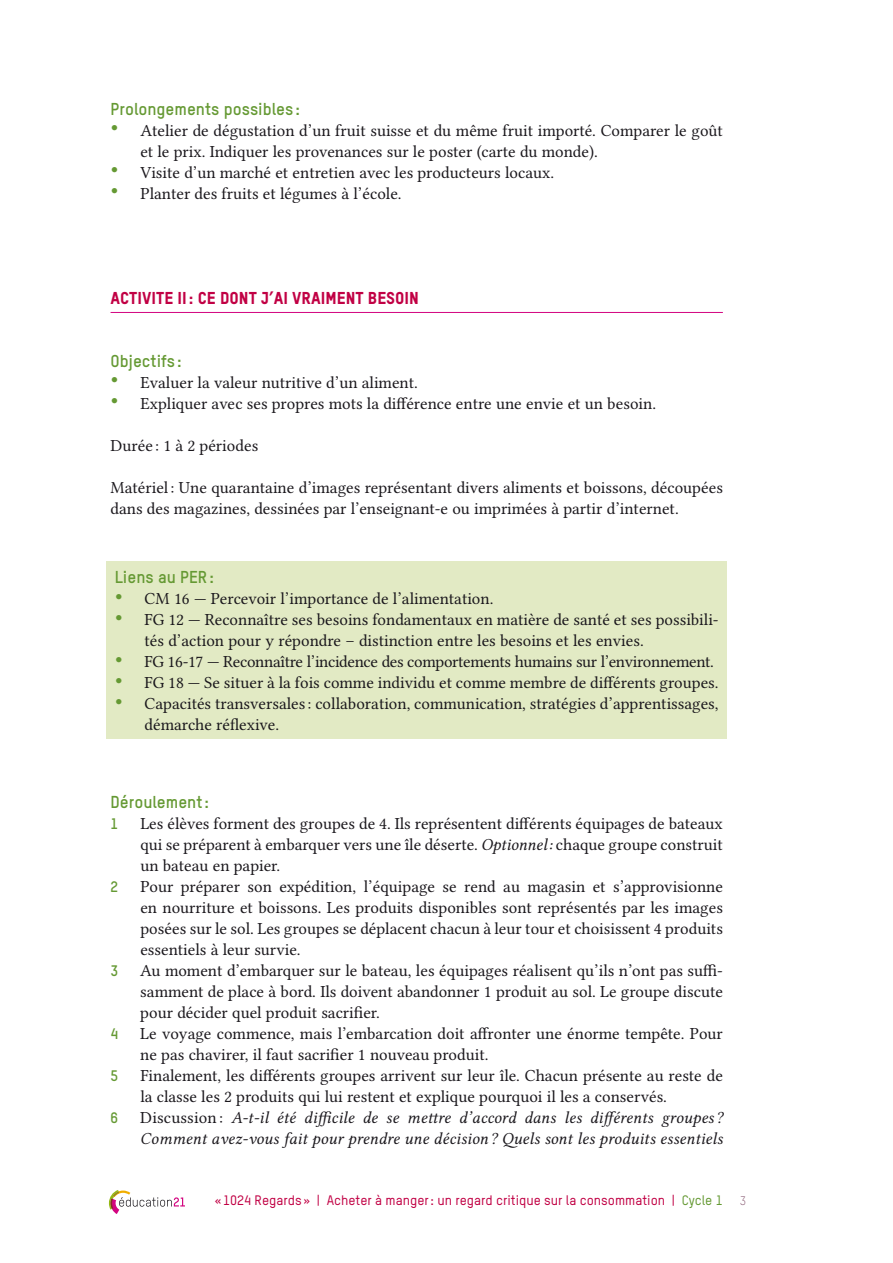
<style>
.page{position:relative;width:893px;height:1263px;background:#fff}
.page>*{position:absolute;margin:0;border:0;box-sizing:border-box;transform-origin:0 0}
.t1{font:16.95px/21px "Lin Libertine O";color:#1a171c}
.t2{font:16.95px/21px "Lin Libertine OI";letter-spacing:.01em;color:#1a171c}
.t3{font:16.95px "Lin Libertine O";letter-spacing:-.02em;color:#1a171c}
.t4{font:700 16.95px "TSTARPRO";color:#659933}
.t5{font:16.95px "TSTARPRO Headline";color:#c10044}
.t6{font:700 15px "TSTARPRO";color:#659933}
.t7{font:500 13.5px "TSTARPRO";color:#c10044}
.t8{font:300 12px "TSTARPRO";color:#76415d}
.s1{font-size:23.25px;color:#659933}
.s2{font-family:"Lin Libertine OI"}
.s3{font-family:"Lin Libertine O"}
.s4{color:#659933}
</style>
<div class="page">
<svg style="left:109px;top:1190px;width:76px;height:24px"></svg>
<hr style="left:111px;top:312px;width:612px;height:1px;background:#d30580">
<div style="left:106px;top:562px;width:621px;height:177px;background:#e2eac4"></div>
<p class="t4" style="left:111px;top:98px;width:191px">Prolongements possibles :</p>
<p class="t1" style="left:140px;top:118px;width:584px;text-indent:-30px"><span class="s1">•</span> Atelier de dégustation d’un fruit suisse et du même fruit importé. Comparer le goût et le prix. Indiquer les provenances sur le poster (carte du monde).</p>
<p class="t1" style="left:111px;top:160px;width:445px"><span class="s1">•</span> Visite d’un marché et entretien avec les producteurs locaux.</p>
<p class="t1" style="left:111px;top:181px;width:293px"><span class="s1">•</span> Planter des fruits et légumes à l’école.</p>
<p class="t5" style="left:111px;top:287px;width:310px">ACTIVITE II: CE DONT J’AI VRAIMENT BESOIN</p>
<p class="t4" style="left:111px;top:350px;width:73px">Objectifs :</p>
<p class="t1" style="left:111px;top:370px;width:309px"><span class="s1">•</span> Evaluer la valeur nutritive d’un aliment.</p>
<p class="t1" style="left:111px;top:391px;width:547px"><span class="s1">•</span> Expliquer avec ses propres mots la différence entre une envie et un besoin.</p>
<p class="t1" style="left:111px;top:433px;width:149px">Durée : 1 à 2 périodes</p>
<p class="t1" style="left:111px;top:475px;width:614px">Matériel : Une quarantaine d’images représentant divers aliments et boissons, découpées dans des magazines, dessinées par l’enseignant-e ou imprimées à partir d’internet.</p>
<p class="t4" style="left:115px;top:566px;width:101px">Liens au PER:</p>
<p class="t1" style="left:115px;top:586px;width:380px"><span class="s1">•</span> CM 16 — Percevoir l’importance de l’alimentation.</p>
<p class="t1" style="left:145px;top:607px;width:576px;text-indent:-30px"><span class="s1">•</span> FG 12 — Reconnaître ses besoins fondamentaux en matière de santé et ses possibili&shy;tés d’action pour y répondre – distinction entre les besoins et les envies.</p>
<p class="t3" style="left:115px;top:648px;width:601px"><span class="s1">•</span> FG 16-17 — Reconnaître l’incidence des comportements humains sur l’environnement.</p>
<p class="t1" style="left:115px;top:670px;width:605px"><span class="s1">•</span> FG 18 — Se situer à la fois comme individu et comme membre de différents groupes.</p>
<p class="t1" style="left:145px;top:691px;width:575px;text-indent:-30px"><span class="s1">•</span> Capacités transversales : collaboration, communication, stratégies d’apprentissages, démarche réflexive.</p>
<p class="t4" style="left:111px;top:791px;width:100px">Déroulement:</p>
<p class="t6" style="left:111px;top:814px;width:9px">1</p>
<p class="t1" style="left:140px;top:811px;width:584px;text-align:justify">Les élèves forment des groupes de 4. Ils représentent différents équipages de bateaux qui se préparent à embarquer vers une île déserte. <span class="s2">Optionnel :</span> chaque groupe construit un bateau en papier.</p>
<p class="t6" style="left:111px;top:877px;width:9px">2</p>
<p class="t1" style="left:140px;top:874px;width:584px;text-align:justify">Pour préparer son expédition, l’équipage se rend au magasin et s’approvisionne en nourriture et boissons. Les produits disponibles sont représentés par les images posées sur le sol. Les groupes se déplacent chacun à leur tour et choisissent 4 produits essentiels à leur survie.</p>
<p class="t6" style="left:111px;top:961px;width:9px">3</p>
<p class="t1" style="left:140px;top:958px;width:584px;text-align:justify">Au moment d’embarquer sur le bateau, les équipages réalisent qu’ils n’ont pas suffi&shy;samment de place à bord. Ils doivent abandonner 1 produit au sol. Le groupe discute pour décider quel produit sacrifier.</p>
<p class="t6" style="left:111px;top:1024px;width:9px">4</p>
<p class="t1" style="left:140px;top:1021px;width:584px">Le voyage commence, mais l’embarcation doit affronter une énorme tempête. Pour ne pas chavirer, il faut sacrifier 1 nouveau produit.</p>
<p class="t6" style="left:111px;top:1066px;width:9px">5</p>
<p class="t1" style="left:140px;top:1063px;width:584px">Finalement, les différents groupes arrivent sur leur île. Chacun présente au reste de la classe les 2 produits qui lui restent et explique pourquoi il les a conservés.</p>
<p class="t6" style="left:111px;top:1108px;width:9px">6</p>
<p class="t2" style="left:140px;top:1107px;width:584px"><span class="s3">Discussion :</span> A-t-il été difficile de se mettre d’accord dans les différents groupes ?<br>Comment avez-vous fait pour prendre une décision ? Quels sont les produits essentiels</p>
<p class="t7" style="left:215px;top:1192px;width:510px">«1024 Regards » | Acheter à manger: un regard critique sur la consommation | <span class="s4">Cycle 1</span></p>
<p class="t8" style="left:740px;top:1194px;width:8px">3</p>
</div>
